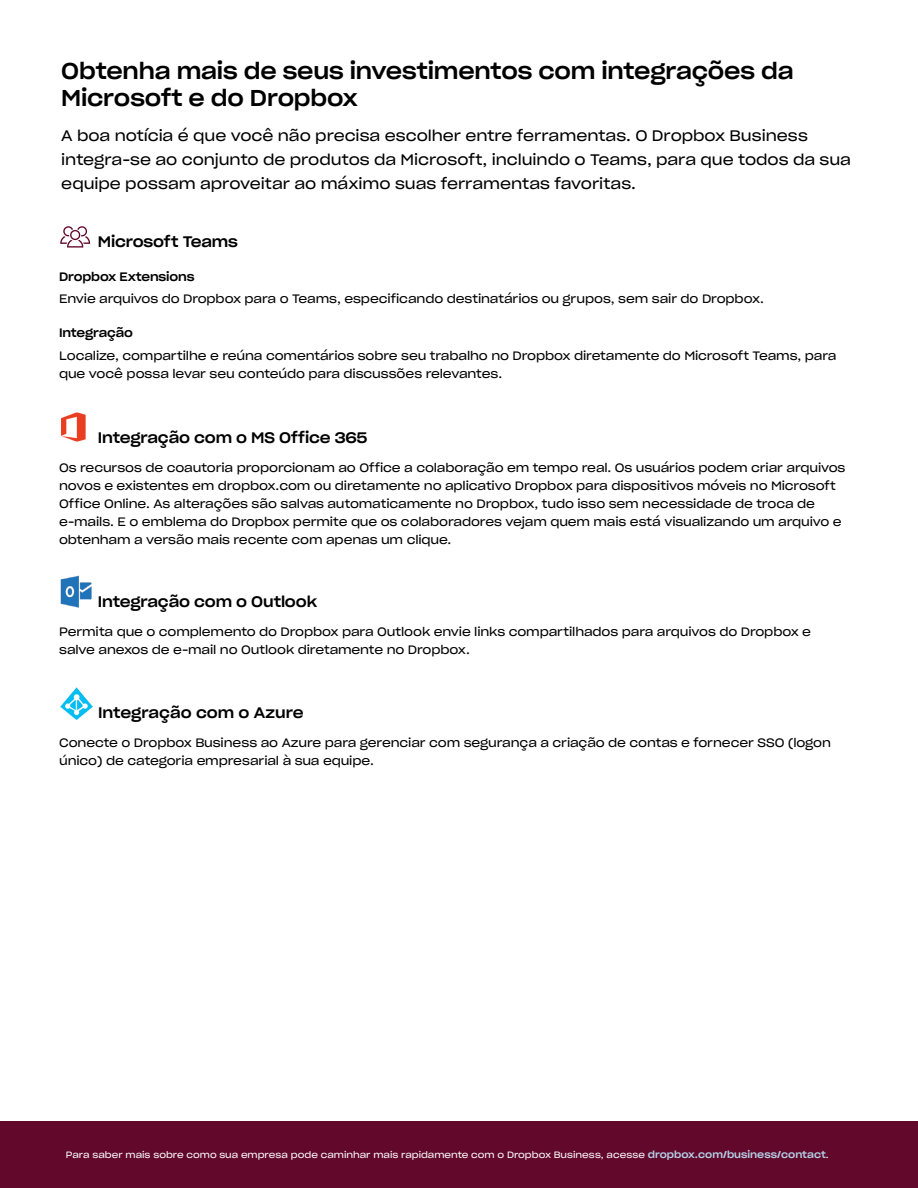
<style>
.page{position:relative;width:918px;height:1188px;background:#fff}
.page>*{position:absolute;margin:0;border:0;box-sizing:border-box;transform-origin:0 0}
.t1{font:22.5px/27px "Sharp Grotesk Medium 22";letter-spacing:-.01em;color:#000}
.t2{font:15px/24px "Sharp Grotesk Book 22";letter-spacing:-.005em;color:#000}
.t3{font:15px "Sharp Grotesk Medium 22";letter-spacing:-.01em;color:#000}
.t4{font:12px/18px "Sharp Grotesk Book 22";letter-spacing:-.01em;color:#000}
.t5{font:12px "Sharp Grotesk Medium 22";letter-spacing:-.015em;color:#000}
.t6{font:9px "Sharp Grotesk Book 22";color:#fff}
.s1{font-family:"Sharp Grotesk Medium 22";font-size:9.75px;color:#b4d0e7}
</style>
<div class="page">
<div style="left:0;top:1121px;width:918px;height:67px;background:#61082b"></div>
<svg style="left:60px;top:226px;width:30px;height:22px"></svg>
<img style="left:61px;top:412px;width:25px;height:30px">
<img style="left:61px;top:576px;width:31px;height:32px">
<img style="left:61px;top:688px;width:32px;height:32px">
<h1 class="t1" style="left:61px;top:57px;width:734px">Obtenha mais de seus investimentos com integrações da<br>Microsoft e do Dropbox</h1>
<p class="t2" style="left:61px;top:123px;width:791px">A boa notícia é que você não precisa escolher entre ferramentas. O Dropbox Business integra-se ao conjunto de produtos da Microsoft, incluindo o Teams, para que todos da sua equipe possam aproveitar ao máximo suas ferramentas favoritas.</p>
<p class="t3" style="left:98px;top:229px;width:141px">Microsoft Teams</p>
<p class="t5" style="left:59px;top:266px;width:137px">Dropbox Extensions</p>
<p class="t4" style="left:59px;top:289px;width:706px">Envie arquivos do Dropbox para o Teams, especificando destinatários ou grupos, sem sair do Dropbox.</p>
<p class="t5" style="left:59px;top:322px;width:75px">Integração</p>
<p class="t4" style="left:59px;top:346px;width:779px">Localize, compartilhe e reúna comentários sobre seu trabalho no Dropbox diretamente do Microsoft Teams, para que você possa levar seu conteúdo para discussões relevantes.</p>
<p class="t3" style="left:98px;top:425px;width:271px">Integração com o MS Office 365</p>
<p class="t4" style="left:59px;top:458px;width:788px">Os recursos de coautoria proporcionam ao Office a colaboração em tempo real. Os usuários podem criar arquivos novos e existentes em dropbox.com ou diretamente no aplicativo Dropbox para dispositivos móveis no Microsoft Office Online. As alterações são salvas automaticamente no Dropbox, tudo isso sem necessidade de troca de e-mails. E o emblema do Dropbox permite que os colaboradores vejam quem mais está visualizando um arquivo e obtenham a versão mais recente com apenas um clique.</p>
<p class="t3" style="left:98px;top:589px;width:221px">Integração com o Outlook</p>
<p class="t4" style="left:59px;top:622px;width:753px">Permita que o complemento do Dropbox para Outlook envie links compartilhados para arquivos do Dropbox e salve anexos de e-mail no Outlook diretamente no Dropbox.</p>
<p class="t3" style="left:98px;top:699px;width:207px">Integração com o Azure</p>
<p class="t4" style="left:59px;top:733px;width:773px">Conecte o Dropbox Business ao Azure para gerenciar com segurança a criação de contas e fornecer SSO (logon único) de categoria empresarial à sua equipe.</p>
<p class="t6" style="left:66px;top:1148px;width:765px">Para saber mais sobre como sua empresa pode caminhar mais rapidamente com o Dropbox Business, acesse <span class="s1">dropbox.com/business/contact</span>.</p>
</div>
